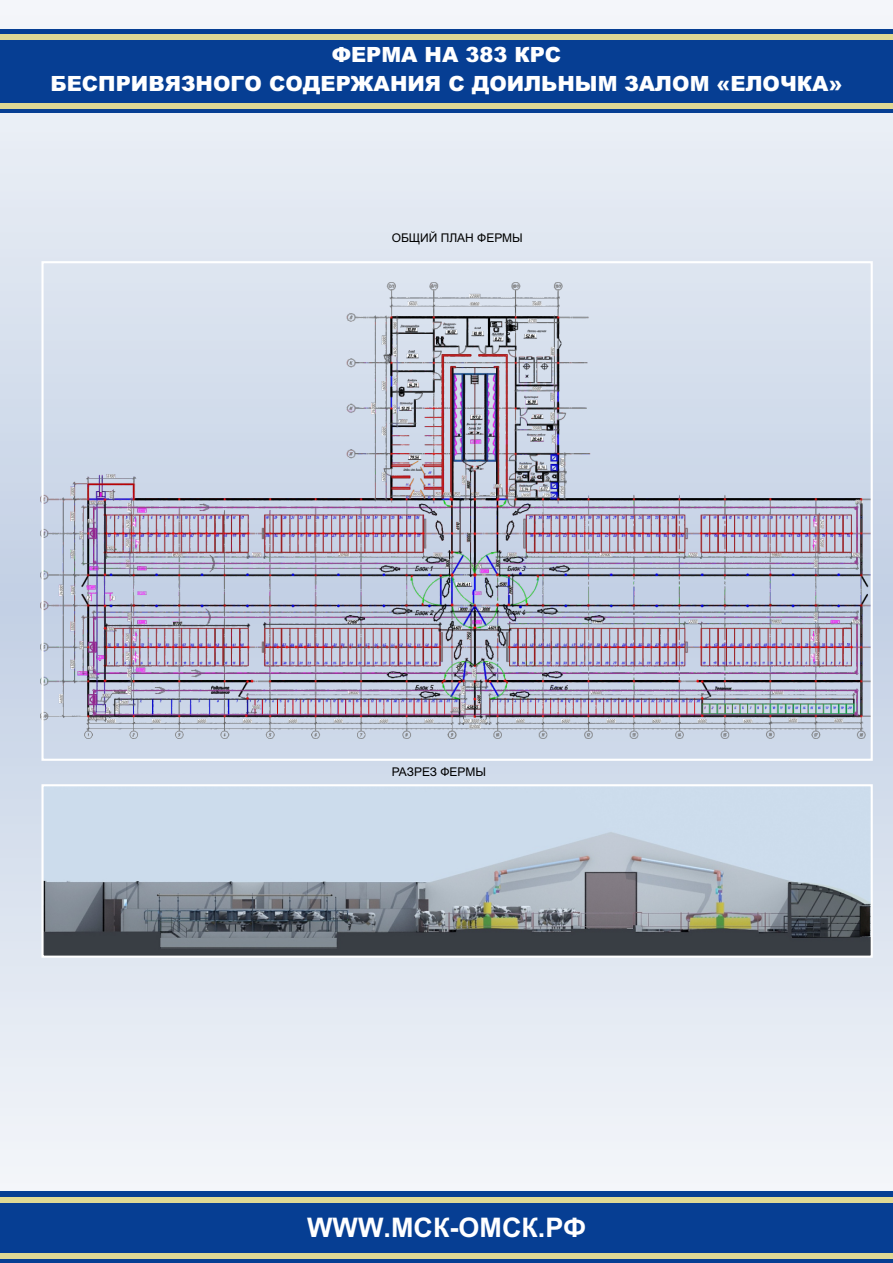
<style>
.page{position:relative;width:893px;height:1263px;background:#fff}
.page>*{position:absolute;margin:0;border:0;box-sizing:border-box;transform-origin:0 0}
.t1{font:700 27px "Arial";color:#fff}
.t2{font:900 21px/29.5px "Arial";color:#fff;text-align:center}
.t3{font:12px "Arial";color:#000}
</style>
<div class="page">
<img style="left:0;top:0;width:893px;height:1199px">
<div style="left:0;top:30px;width:893px;height:83px;background:#063e93"></div>
<div style="left:0;top:35px;width:893px;height:5px;background:#e0d994"></div>
<div style="left:0;top:103px;width:893px;height:6px;background:#e0d994"></div>
<div style="left:0;top:1191px;width:892px;height:72px;background:#063e93"></div>
<div style="left:0;top:1197px;width:892px;height:6px;background:#e0d994"></div>
<div style="left:0;top:1253px;width:893px;height:6px;background:#e0d994"></div>
<img style="left:44px;top:787px;width:826px;height:168px">
<div style="left:41px;top:784px;width:832px;height:174px;border:2px solid #fff"></div>
<img style="left:44px;top:283px;width:826px;height:456px">
<p class="t2" style="left:50px;top:41px;width:794px">ФЕРМА НА 383 КРС<br>БЕСПРИВЯЗНОГО СОДЕРЖАНИЯ С ДОИЛЬНЫМ ЗАЛОМ «ЕЛОЧКА»</p>
<p class="t3" style="left:392px;top:233px;width:133px">ОБЩИЙ ПЛАН ФЕРМЫ</p>
<p class="t3" style="left:392px;top:767px;width:96px">РАЗРЕЗ ФЕРМЫ</p>
<p class="t1" style="left:307px;top:1217px;width:281px">WWW.МСК-ОМСК.РФ</p>
</div>
